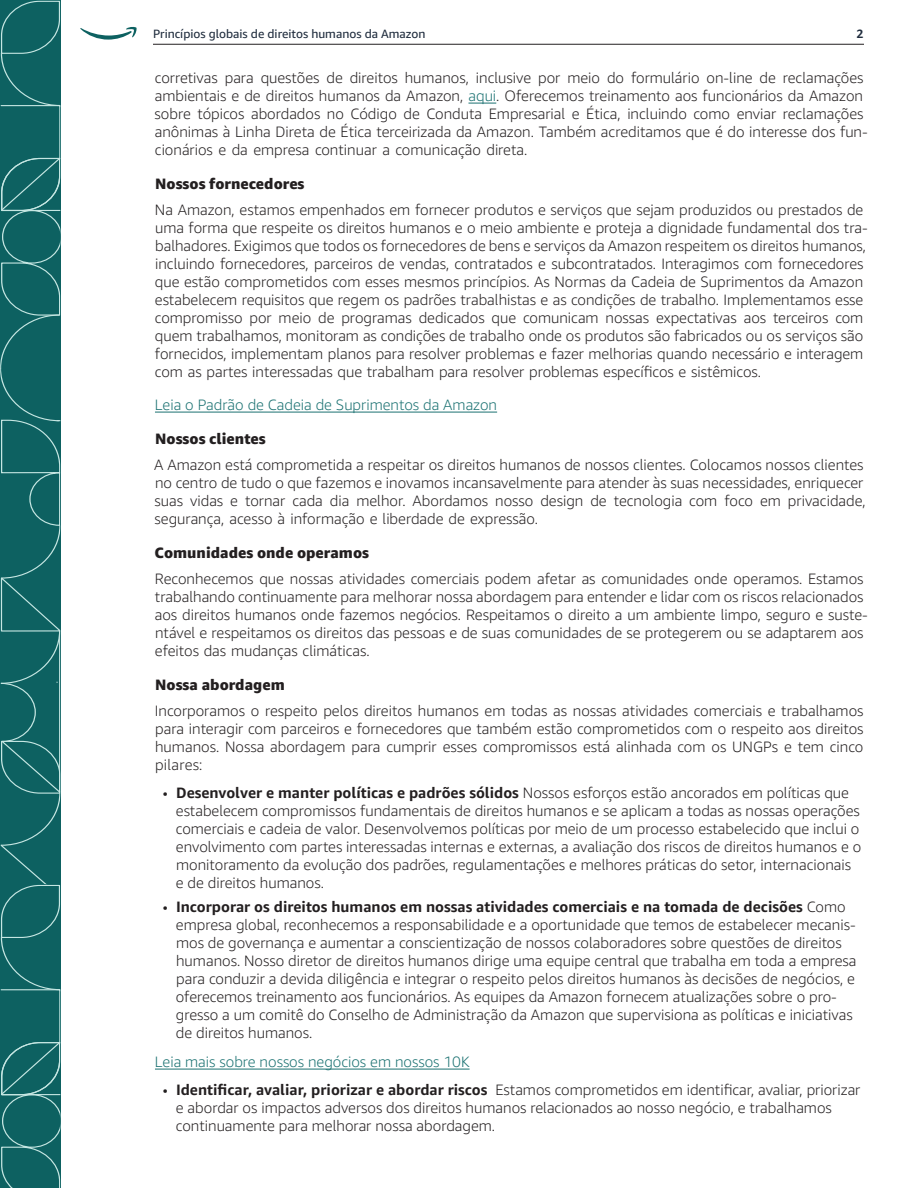
<style>
.page{position:relative;width:918px;height:1188px;background:#fff}
.page>*{position:absolute;margin:0;border:0;box-sizing:border-box;transform-origin:0 0}
.Body_Text{font:300 15px/18px "Amazon Ember";color:#231f20}
.Body_Text-2{font:300 15px "Amazon Ember";color:#1a7171}
.Sub-section_Title{font:800 15px "Amazon Ember";color:#231f20}
.Sub-section_Title_-_No_TOC{font:800 15px "Amazon Ember";color:#231f20}
.t1{font:12px "Amazon Ember";color:#202d3e}
.t2{font:700 12px "Amazon Ember";color:#202d3e}
.s1{color:#1a7171}
.s2{font-weight:700}
</style>
<div class="page">
<div style="left:0;top:794px;width:60px;height:50px;background:#0d6161"></div>
<svg style="left:0;top:0;width:60px;height:794px;background:#176868"></svg>
<svg style="left:0;top:844px;width:60px;height:344px;background:#156766"></svg>
<hr style="left:153px;top:44px;width:711px;height:1px;background:#231f20">
<svg style="left:80px;top:27px;width:57px;height:13px"></svg>
<svg style="left:468px;top:103px;width:28px;height:1px"></svg>
<hr style="left:155px;top:412px;width:342px;height:1px;background:#1a7171">
<hr style="left:155px;top:1069px;width:315px;height:1px;background:#1a7171">
<p class="t1" style="left:153px;top:26px;width:274px">Princípios globais de direitos humanos da Amazon</p>
<p class="t2" style="left:857px;top:26px;width:9px">2</p>
<p class="Body_Text" style="left:155px;top:69px;width:715px">corretivas para questões de direitos humanos, inclusive por meio do formulário on-line de reclamações ambientais e de direitos humanos da Amazon, <span class="s1">aqui</span>. Oferecemos treinamento aos funcionários da Amazon sobre tópicos abordados no Código de Conduta Empresarial e Ética, incluindo como enviar reclamações anônimas à Linha Direta de Ética terceirizada da Amazon. Também acreditamos que é do interesse dos fun&shy;cionários e da empresa continuar a comunicação direta.</p>
<p class="Sub-section_Title_-_No_TOC" style="left:155px;top:175px;width:151px">Nossos fornecedores</p>
<p class="Body_Text" style="left:155px;top:201px;width:714px">Na Amazon, estamos empenhados em fornecer produtos e serviços que sejam produzidos ou prestados de uma forma que respeite os direitos humanos e o meio ambiente e proteja a dignidade fundamental dos tra&shy;balhadores. Exigimos que todos os fornecedores de bens e serviços da Amazon respeitem os direitos humanos, incluindo fornecedores, parceiros de vendas, contratados e subcontratados. Interagimos com fornecedores que estão comprometidos com esses mesmos princípios. As Normas da Cadeia de Suprimentos da Amazon estabelecem requisitos que regem os padrões trabalhistas e as condições de trabalho. Implementamos esse compromisso por meio de programas dedicados que comunicam nossas expectativas aos terceiros com quem trabalhamos, monitoram as condições de trabalho onde os produtos são fabricados ou os serviços são fornecidos, implementam planos para resolver problemas e fazer melhorias quando necessário e interagem com as partes interessadas que trabalham para resolver problemas específicos e sistêmicos.</p>
<p class="Body_Text-2" style="left:155px;top:395px;width:344px">Leia o Padrão de Cadeia de Suprimentos da Amazon</p>
<p class="Sub-section_Title" style="left:155px;top:430px;width:112px">Nossos clientes</p>
<p class="Body_Text" style="left:154px;top:456px;width:713px">A Amazon está comprometida a respeitar os direitos humanos de nossos clientes. Colocamos nossos clientes no centro de tudo o que fazemos e inovamos incansavelmente para atender às suas necessidades, enriquecer suas vidas e tornar cada dia melhor. Abordamos nosso design de tecnologia com foco em privacidade, segurança, acesso à informação e liberdade de expressão.</p>
<p class="Sub-section_Title" style="left:155px;top:544px;width:216px">Comunidades onde operamos</p>
<p class="Body_Text" style="left:155px;top:570px;width:715px">Reconhecemos que nossas atividades comerciais podem afetar as comunidades onde operamos. Estamos trabalhando continuamente para melhorar nossa abordagem para entender e lidar com os riscos relacionados aos direitos humanos onde fazemos negócios. Respeitamos o direito a um ambiente limpo, seguro e suste&shy;ntável e respeitamos os direitos das pessoas e de suas comunidades de se protegerem ou se adaptarem aos efeitos das mudanças climáticas.</p>
<p class="Sub-section_Title" style="left:155px;top:676px;width:131px">Nossa abordagem</p>
<p class="Body_Text" style="left:155px;top:702px;width:710px;text-align:justify">Incorporamos o respeito pelos direitos humanos em todas as nossas atividades comerciais e trabalhamos para interagir com parceiros e fornecedores que também estão comprometidos com o respeito aos direitos humanos. Nossa abordagem para cumprir esses compromissos está alinhada com os UNGPs e tem cinco pilares:</p>
<p class="Body_Text" style="left:176px;top:784px;width:687px;text-indent:-13px">• <span class="s2">Desenvolver e manter políticas e padrões sólidos</span> Nossos esforços estão ancorados em políticas que estabelecem compromissos fundamentais de direitos humanos e se aplicam a todas as nossas operações comerciais e cadeia de valor. Desenvolvemos políticas por meio de um processo estabelecido que inclui o envolvimento com partes interessadas internas e externas, a avaliação dos riscos de direitos humanos e o monitoramento da evolução dos padrões, regulamentações e melhores práticas do setor, internacionais e de direitos humanos.</p>
<p class="Body_Text" style="left:176px;top:898px;width:682px;text-indent:-13px">• <span class="s2">Incorporar os direitos humanos em nossas atividades comerciais e na tomada de decisões</span> Como empresa global, reconhecemos a responsabilidade e a oportunidade que temos de estabelecer mecanis&shy;mos de governança e aumentar a conscientização de nossos colaboradores sobre questões de direitos humanos. Nosso diretor de direitos humanos dirige uma equipe central que trabalha em toda a empresa para conduzir a devida diligência e integrar o respeito pelos direitos humanos às decisões de negócios, e oferecemos treinamento aos funcionários. As equipes da Amazon fornecem atualizações sobre o pro&shy;gresso a um comitê do Conselho de Administração da Amazon que supervisiona as políticas e iniciativas de direitos humanos.</p>
<p class="Body_Text-2" style="left:155px;top:1052px;width:316px">Leia mais sobre nossos negócios em nossos 10K</p>
<p class="Body_Text" style="left:176px;top:1081px;width:686px;text-indent:-13px">• <span class="s2">Identificar, avaliar, priorizar e abordar riscos</span> Estamos comprometidos em identificar, avaliar, priorizar e abordar os impactos adversos dos direitos humanos relacionados ao nosso negócio, e trabalhamos continuamente para melhorar nossa abordagem.</p>
</div>
